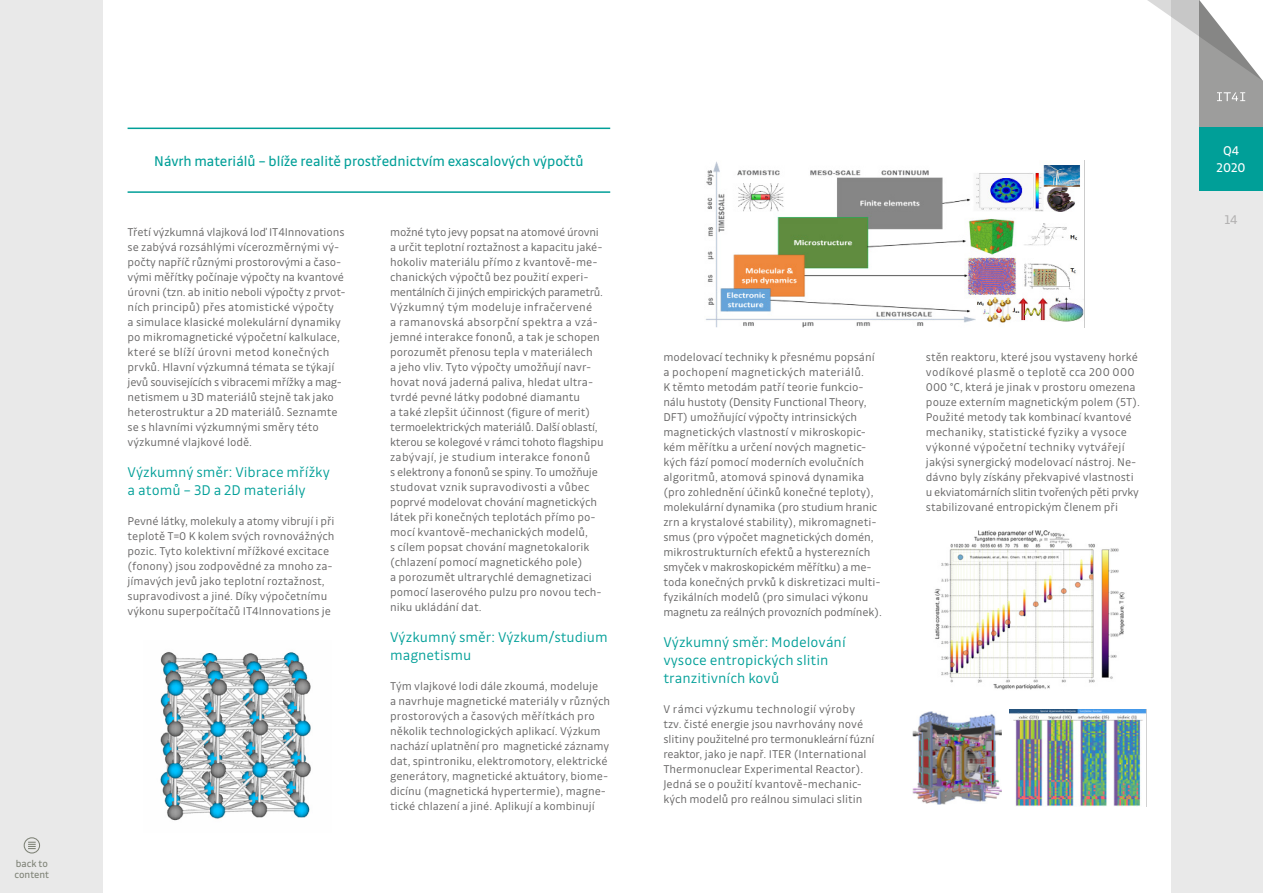
<style>
.page{position:relative;width:1263px;height:893px;background:#e9e9e9}
.page>*{position:absolute;margin:0;border:0;box-sizing:border-box;transform-origin:0 0}
.t1{font:300 15px/18px "Drive";color:#009f98}
.t2{font:15px "Drive";color:#009f98}
.t3{font:13.5px/16.2px "Drive";color:#fff;text-align:center}
.t4{font:13.5px "Drive";color:#b3b2b2}
.t5{font:300 12px/15px "Drive";color:#646363}
.t6{font:10.5px/10.5px "Drive";color:#7d8175}
</style>
<div class="page">
<div style="left:103px;top:0;width:534px;height:893px;background:#fff"></div>
<div style="left:637px;top:0;width:534px;height:893px;background:#fff"></div>
<hr style="left:128px;top:128px;width:482px;height:1px;background:#009f98">
<hr style="left:128px;top:191px;width:482px;height:2px;background:#009f98">
<img style="left:160px;top:652px;width:151px;height:169px">
<img style="left:934px;top:530px;width:191px;height:160px">
<img style="left:705px;top:161px;width:379px;height:167px">
<img style="left:912px;top:711px;width:89px;height:93px">
<img style="left:1009px;top:709px;width:138px;height:97px">
<div style="left:1199px;top:0;width:64px;height:128px;background:#9d9d9c"></div>
<svg style="left:1147px;top:0;width:116px;height:101px"></svg>
<div style="left:1199px;top:128px;width:64px;height:63px;background:#009f98"></div>
<div style="left:24px;top:837px;width:16px;height:16px;border:1px solid #7d8175;border-radius:50%"></div>
<svg style="left:28px;top:842px;width:8px;height:7px"></svg>
<p class="t6" style="left:15px;top:858px;width:36px">back to content</p>
<p class="t2" style="left:154px;top:152px;width:431px">Návrh materiálů – blíže realitě prostřednictvím exascalových výpočtů</p>
<p class="t5" style="left:128px;top:225px;width:220px">Třetí výzkumná vlajková loď IT4Innovations se zabývá rozsáhlými vícerozměrnými vý&shy;počty napříč různými prostorovými a časo&shy;vými měřítky počínaje výpočty na kvantové úrovni (tzn. ab initio neboli výpočty z prvot&shy;ních principů) přes atomistické výpočty<br>a simulace klasické molekulární dynamiky po mikromagnetické výpočetní kalkulace, které se blíží úrovni metod konečných prvků. Hlavní výzkumná témata se týkají jevů souvisejících s vibracemi mřížky a mag&shy;netismem u 3D materiálů stejně tak jako heterostruktur a 2D materiálů. Seznamte se s hlavními výzkumnými směry této výzkumné vlajkové lodě.</p>
<p class="t1" style="left:128px;top:463px;width:204px">Výzkumný směr: Vibrace mřížky a atomů – 3D a 2D materiály</p>
<p class="t5" style="left:128px;top:513px;width:208px">Pevné látky, molekuly a atomy vibrují i při teplotě T=0 K kolem svých rovnovážných pozic. Tyto kolektivní mřížkové excitace (fonony) jsou zodpovědné za mnoho za&shy;jímavých jevů jako teplotní roztažnost, supravodivost a jiné. Díky výpočetnímu výkonu superpočítačů IT4Innovations je</p>
<p class="t5" style="left:390px;top:225px;width:215px">možné tyto jevy popsat na atomové úrovni a určit teplotní roztažnost a kapacitu jaké&shy;hokoliv materiálu přímo z kvantově-me&shy;chanických výpočtů bez použití experi&shy;mentálních či jiných empirických parametrů.<br>Výzkumný tým modeluje infračervené<br>a ramanovská absorpční spektra a vzá&shy;jemné interakce fononů, a tak je schopen porozumět přenosu tepla v materiálech<br>a jeho vliv. Tyto výpočty umožňují navr&shy;hovat nová jaderná paliva, hledat ultra&shy;tvrdé pevné látky podobné diamantu<br>a také zlepšit účinnost (figure of merit) termoelektrických materiálů. Další oblastí, kterou se kolegové v rámci tohoto flagshipu zabývají, je studium interakce fononů<br>s elektrony a fononů se spiny. To umožňuje studovat vznik supravodivosti a vůbec poprvé modelovat chování magnetických látek při konečných teplotách přímo po&shy;mocí kvantově-mechanických modelů,<br>s cílem popsat chování magnetokalorik (chlazení pomocí magnetického pole)<br>a porozumět ultrarychlé demagnetizaci pomocí laserového pulzu pro novou tech&shy;niku ukládání dat.</p>
<p class="t1" style="left:390px;top:628px;width:219px">Výzkumný směr: Výzkum/studium magnetismu</p>
<p class="t5" style="left:390px;top:678px;width:222px">Tým vlajkové lodi dále zkoumá, modeluje<br>a navrhuje magnetické materiály v různých prostorových a časových měřítkách pro několik technologických aplikací. Výzkum nachází uplatnění pro magnetické záznamy dat, spintroniku, elektromotory, elektrické generátory, magnetické aktuátory, biome&shy;dicínu (magnetická hypertermie), magne&shy;tické chlazení a jiné. Aplikují a kombinují</p>
<p class="t5" style="left:663px;top:350px;width:220px">modelovací techniky k přesnému popsání a pochopení magnetických materiálů.<br>K těmto metodám patří teorie funkcio&shy;nálu hustoty (Density Functional Theory, DFT) umožňující výpočty intrinsických magnetických vlastností v mikroskopic&shy;kém měřítku a určení nových magnetic&shy;kých fází pomocí moderních evolučních algoritmů, atomová spinová dynamika (pro zohlednění účinků konečné teploty), molekulární dynamika (pro studium hranic zrn a krystalové stability), mikromagneti&shy;smus (pro výpočet magnetických domén, mikrostrukturních efektů a hysterezních smyček v makroskopickém měřítku) a me&shy;toda konečných prvků k diskretizaci multi&shy;fyzikálních modelů (pro simulaci výkonu magnetu za reálných provozních podmínek).</p>
<p class="t1" style="left:663px;top:633px;width:184px">Výzkumný směr: Modelování vysoce entropických slitin tranzitivních kovů</p>
<p class="t5" style="left:663px;top:701px;width:213px">V rámci výzkumu technologií výroby tzv. čisté energie jsou navrhovány nové slitiny použitelné pro termonukleární fúzní reaktor, jako je např. ITER (International Thermonuclear Experimental Reactor).<br>Jedná se o použití kvantově-mechanic&shy;kých modelů pro reálnou simulaci slitin</p>
<p class="t5" style="left:926px;top:350px;width:216px">stěn reaktoru, které jsou vystaveny horké vodíkové plasmě o teplotě cca 200 000<br>000 °C, která je jinak v prostoru omezena pouze externím magnetickým polem (5T).<br>Použité metody tak kombinací kvantové mechaniky, statistické fyziky a vysoce výkonné výpočetní techniky vytvářejí jakýsi synergický modelovací nástroj. Ne&shy;dávno byly získány překvapivé vlastnosti u ekviatomárních slitin tvořených pěti prvky stabilizované entropickým členem při</p>
<p class="t3" style="left:1216px;top:143px;width:30px">Q4<br>2020</p>
<p class="t4" style="left:1225px;top:212px;width:14px">14</p>
</div>
